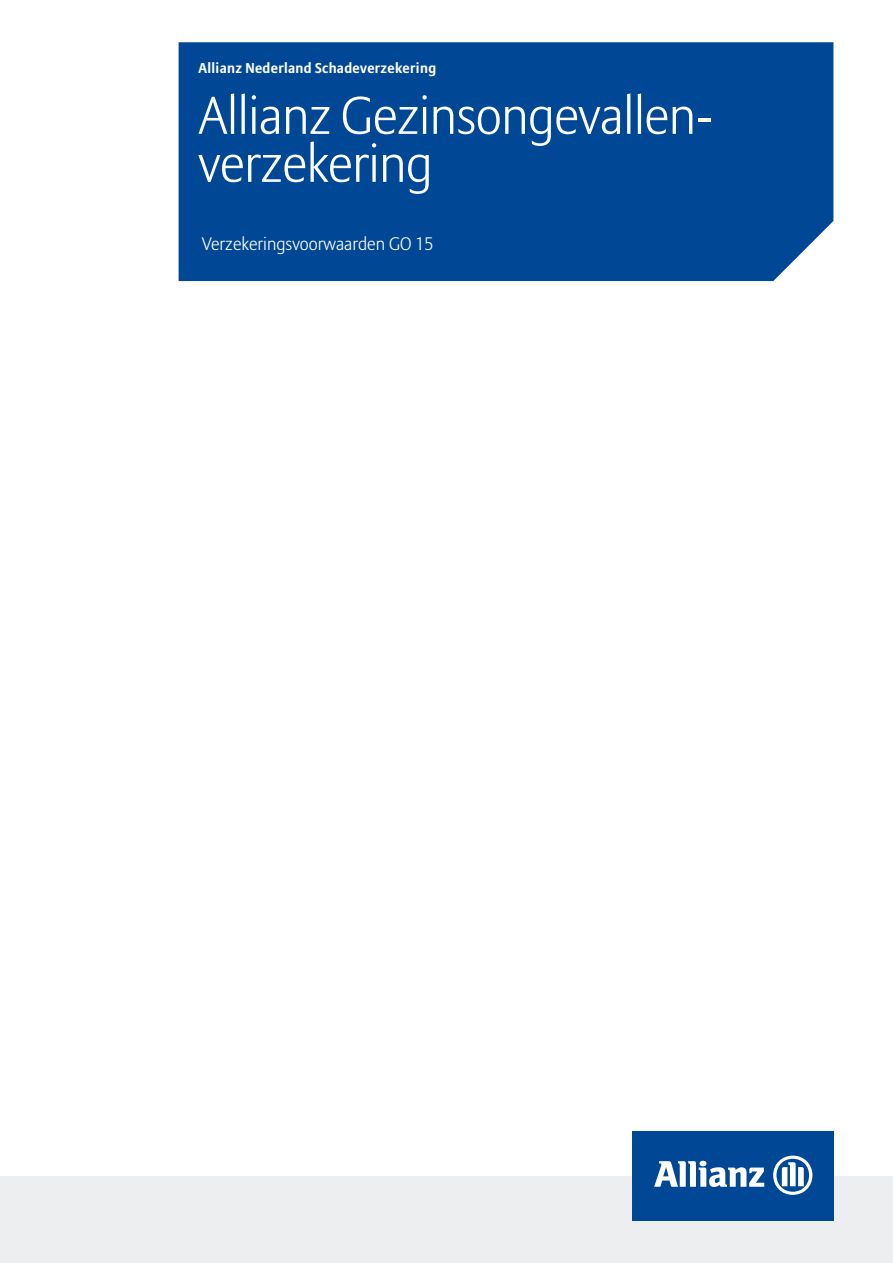
<style>
.page{position:relative;width:893px;height:1263px;background:#fff}
.page>*{position:absolute;margin:0;border:0;box-sizing:border-box;transform-origin:0 0}
.t1{font:300 52.5px/48px "Allianz Sans";letter-spacing:-.01em;color:#fff}
.t2{font:300 18px "Allianz Sans";color:#fff}
.t3{font:700 14.25px "Allianz Sans";letter-spacing:.025em;color:#fff}
</style>
<div class="page">
<div style="left:179px;top:42px;width:654px;height:239px;background:#004895"></div>
<div style="left:0;top:1176px;width:893px;height:87px;background:#edeeef"></div>
<div style="left:632px;top:1131px;width:202px;height:90px;background:#004895"></div>
<svg style="left:654px;top:1161px;width:110px;height:26px"></svg>
<svg style="left:773px;top:1155px;width:39px;height:40px"></svg>
<p class="t3" style="left:198px;top:59px;width:239px">Allianz Nederland Schadeverzekering</p>
<p class="t1" style="left:198px;top:94px;width:516px">Allianz Gezinsongevallen&shy;verzekering</p>
<p class="t2" style="left:202px;top:233px;width:233px">Verzekeringsvoorwaarden GO 15</p>
</div>
